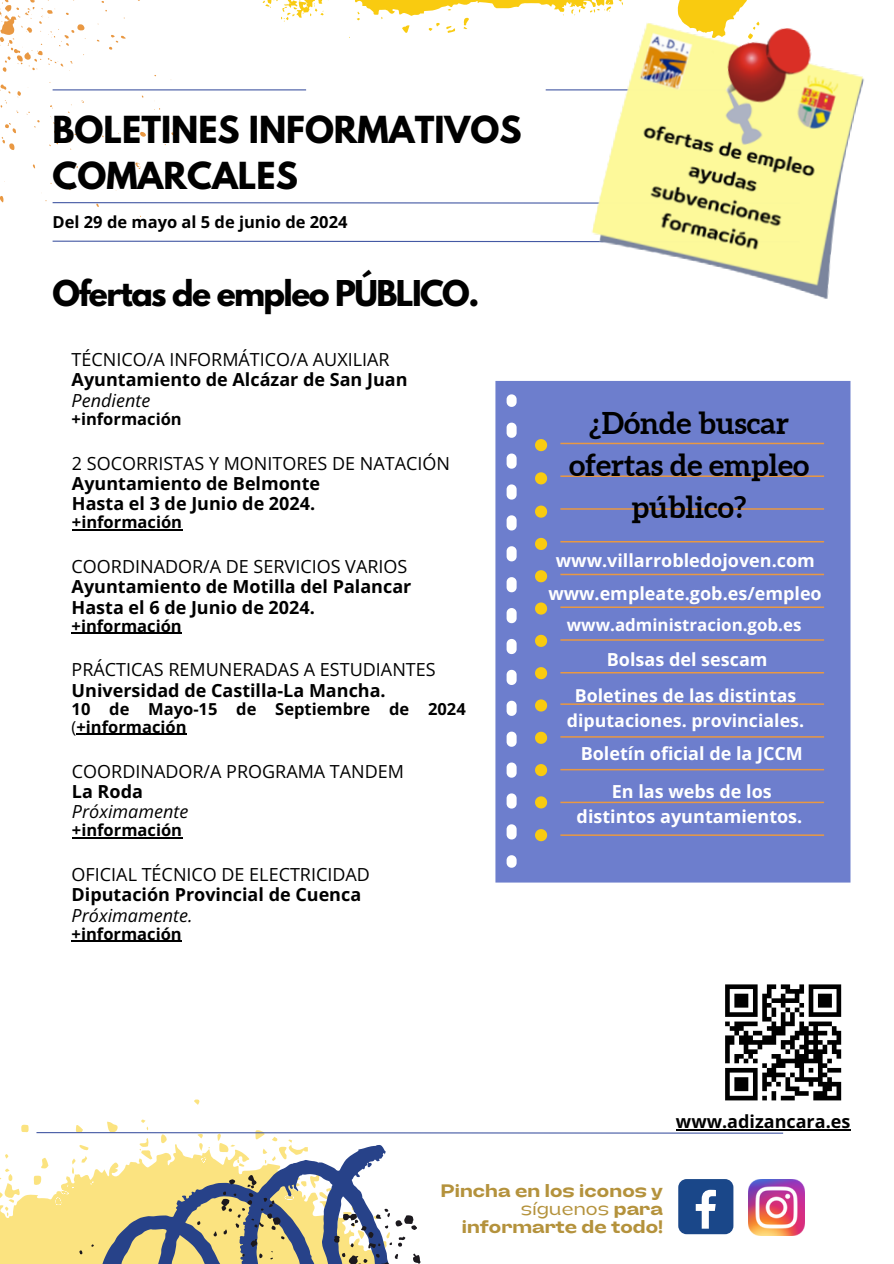
<style>
.page{position:relative;width:894px;height:1264px;background:#fff}
.page>*{position:absolute;margin:0;border:0;box-sizing:border-box;transform-origin:0 0}
.t1{font:700 33px/46.2px "League Spartan";color:#000}
.t2{font:700 31.5px "League Spartan";letter-spacing:-.05em;color:#000}
.t3{font:700 30px/41.7px "Aleo";color:#000;text-align:center}
.t4{font:700 18px/20.2px "Open Sans";color:#000}
.t5{font:18px "Open Sans";color:#000}
.t6{font:700 18px/24.8px "Open Sans";color:#fff;text-align:center}
.t7{font:700 expanded 18px/18px "Lazord";letter-spacing:-.03em;color:#b4923c;text-align:right}
.t8{font:italic 18px "Open Sans";color:#000}
.t9{font:700 17.85px/24.8px "Open Sans";color:#fff;text-align:center}
.t10{font:700 16.95px "Open Sans";color:#fff}
.t11{font:700 16.5px/18px "Open Sans";color:#000}
.s1{font-weight:400}
</style>
<div class="page">
<svg style="left:0;top:1099px;width:200px;height:164px"></svg>
<svg style="left:73px;top:1127px;width:348px;height:136px"></svg>
<svg style="left:262px;top:0;width:316px;height:38px"></svg>
<svg style="left:109px;top:35px;width:17px;height:15px"></svg>
<svg style="left:0;top:0;width:86px;height:72px"></svg>
<svg style="left:0;top:84px;width:10px;height:9px"></svg>
<svg style="left:17px;top:91px;width:4px;height:7px"></svg>
<svg style="left:27px;top:112px;width:13px;height:16px"></svg>
<svg style="left:140px;top:131px;width:6px;height:6px"></svg>
<svg style="left:171px;top:132px;width:5px;height:4px"></svg>
<svg style="left:2px;top:123px;width:14px;height:27px"></svg>
<svg style="left:135px;top:162px;width:6px;height:7px"></svg>
<svg style="left:0;top:196px;width:3px;height:6px"></svg>
<hr style="left:53px;top:89px;width:253px;height:1px;background:#4459a4">
<hr style="left:545px;top:89px;width:254px;height:1px;background:#4459a4">
<svg style="left:45px;top:200px;width:533px;height:7px"></svg>
<svg style="left:52px;top:240px;width:526px;height:3px"></svg>
<svg style="left:35px;top:1131px;width:749px;height:3px"></svg>
<img style="left:578px;top:0;width:286px;height:299px">
<img style="left:748px;top:1179px;width:56px;height:56px">
<svg style="left:725px;top:984px;width:115px;height:116px"></svg>
<div style="left:780px;top:1095px;width:14px;height:5px;background:#000"></div>
<div style="left:813px;top:1095px;width:27px;height:5px;background:#000"></div>
<div style="left:678px;top:1178px;width:55px;height:56px;background:#1a4789;border-radius:8px"></div>
<svg style="left:695px;top:1189px;width:20px;height:39px"></svg>
<div style="left:495px;top:381px;width:354px;height:501px;background:#6d7ecd"></div>
<hr style="left:560px;top:475px;width:263px;height:2px;background:#e99842">
<hr style="left:560px;top:443px;width:263px;height:1px;background:#e99842">
<hr style="left:560px;top:508px;width:263px;height:1px;background:#e99842">
<hr style="left:560px;top:541px;width:263px;height:1px;background:#e99842">
<hr style="left:560px;top:573px;width:263px;height:2px;background:#e99842">
<hr style="left:560px;top:606px;width:263px;height:2px;background:#e99842">
<hr style="left:560px;top:639px;width:263px;height:1px;background:#e99842">
<hr style="left:560px;top:672px;width:263px;height:1px;background:#e99842">
<hr style="left:560px;top:736px;width:263px;height:1px;background:#e99842">
<hr style="left:560px;top:703px;width:263px;height:2px;background:#e99842">
<hr style="left:560px;top:769px;width:263px;height:1px;background:#e99842">
<hr style="left:560px;top:801px;width:263px;height:2px;background:#e99842">
<hr style="left:560px;top:834px;width:263px;height:2px;background:#e99842">
<svg style="left:535px;top:439px;width:12px;height:402px;background:#989592"></svg>
<hr style="left:675px;top:1129px;width:175px;height:1px;background:#000">
<hr style="left:76px;top:734px;width:111px;height:1px;background:#000">
<hr style="left:72px;top:837px;width:110px;height:1px;background:#000">
<hr style="left:81px;top:940px;width:101px;height:1px;background:#000">
<hr style="left:72px;top:632px;width:110px;height:1px;background:#000">
<hr style="left:72px;top:529px;width:110px;height:1px;background:#000">
<p class="t1" style="left:53px;top:111px;width:470px">BOLETINES INFORMATIVOS<br>COMARCALES</p>
<h3 class="t11" style="left:53px;top:212px;width:296px">Del 29 de mayo al 5 de junio de 2024</h3>
<h2 class="t2" style="left:53px;top:277px;width:428px">Ofertas de empleo PÚBLICO.</h2>
<p class="t5" style="left:72px;top:347px;width:319px">TÉCNICO/A INFORMÁTICO/A AUXILIAR</p>
<p class="t4" style="left:72px;top:369px;width:337px">Ayuntamiento de Alcázar de San Juan</p>
<p class="t8" style="left:72px;top:387px;width:80px">Pendiente</p>
<p class="t11" style="left:72px;top:409px;width:112px">+información</p>
<p class="t5" style="left:72px;top:450px;width:379px">2 SOCORRISTAS Y MONITORES DE NATACIÓN</p>
<p class="t4" style="left:72px;top:472px;width:250px">Ayuntamiento de Belmonte</p>
<p class="t4" style="left:72px;top:493px;width:245px">Hasta el 3 de Junio de 2024.</p>
<p class="t11" style="left:72px;top:512px;width:112px">+información</p>
<p class="t4" style="left:72px;top:556px;width:341px"><span class="s1">COORDINADOR/A DE SERVICIOS VARIOS<br></span>Ayuntamiento de Motilla del Palancar</p>
<p class="t4" style="left:72px;top:596px;width:245px">Hasta el 6 de Junio de 2024.</p>
<p class="t11" style="left:72px;top:616px;width:112px">+información</p>
<h3 class="t5" style="left:72px;top:657px;width:365px">PRÁCTICAS REMUNERADAS A ESTUDIANTES</h3>
<h3 class="t4" style="left:72px;top:679px;width:315px">Universidad de Castilla-La Mancha.</h3>
<h3 class="t11" style="left:72px;top:699px;width:395px">10 de Mayo-15 de Septiembre de 2024 <span class="s1">(</span>+información</h3>
<h3 class="t5" style="left:72px;top:758px;width:333px">COORDINADOR/A PROGRAMA TANDEM</h3>
<p class="t4" style="left:72px;top:780px;width:72px">La Roda</p>
<p class="t8" style="left:72px;top:799px;width:118px">Próximamente</p>
<p class="t11" style="left:72px;top:820px;width:112px">+información</p>
<p class="t5" style="left:72px;top:861px;width:300px">OFICIAL TÉCNICO DE ELECTRICIDAD</p>
<p class="t4" style="left:72px;top:884px;width:291px">Diputación Provincial de Cuenca</p>
<p class="t8" style="left:72px;top:902px;width:122px">Próximamente.</p>
<p class="t11" style="left:72px;top:924px;width:112px">+información</p>
<p class="t3" style="left:569px;top:402px;width:241px">¿Dónde buscar ofertas de empleo público?</p>
<h1 class="t6" style="left:555px;top:547px;width:260px">www.villarrobledojoven.com</h1>
<h3 class="t6" style="left:548px;top:580px;width:275px">www.empleate.gob.es/empleo</h3>
<h2 class="t10" style="left:566px;top:613px;width:236px">www.administracion.gob.es</h2>
<p class="t6" style="left:606px;top:646px;width:162px">Bolsas del sescam</p>
<p class="t9" style="left:566px;top:682px;width:238px">Boletines de las distintas diputaciones. provinciales.</p>
<p class="t6" style="left:580px;top:741px;width:224px">Boletín oficial de la JCCM</p>
<p class="t6" style="left:576px;top:779px;width:227px">En las webs de los distintos ayuntamientos.</p>
<h3 class="t4" style="left:675px;top:1110px;width:176px">www.adizancara.es</h3>
<h3 class="t7" style="left:440px;top:1181px;width:224px">Pincha en los iconos y <span class="s1">síguenos</span> para informarte de todo!</h3>
</div>
